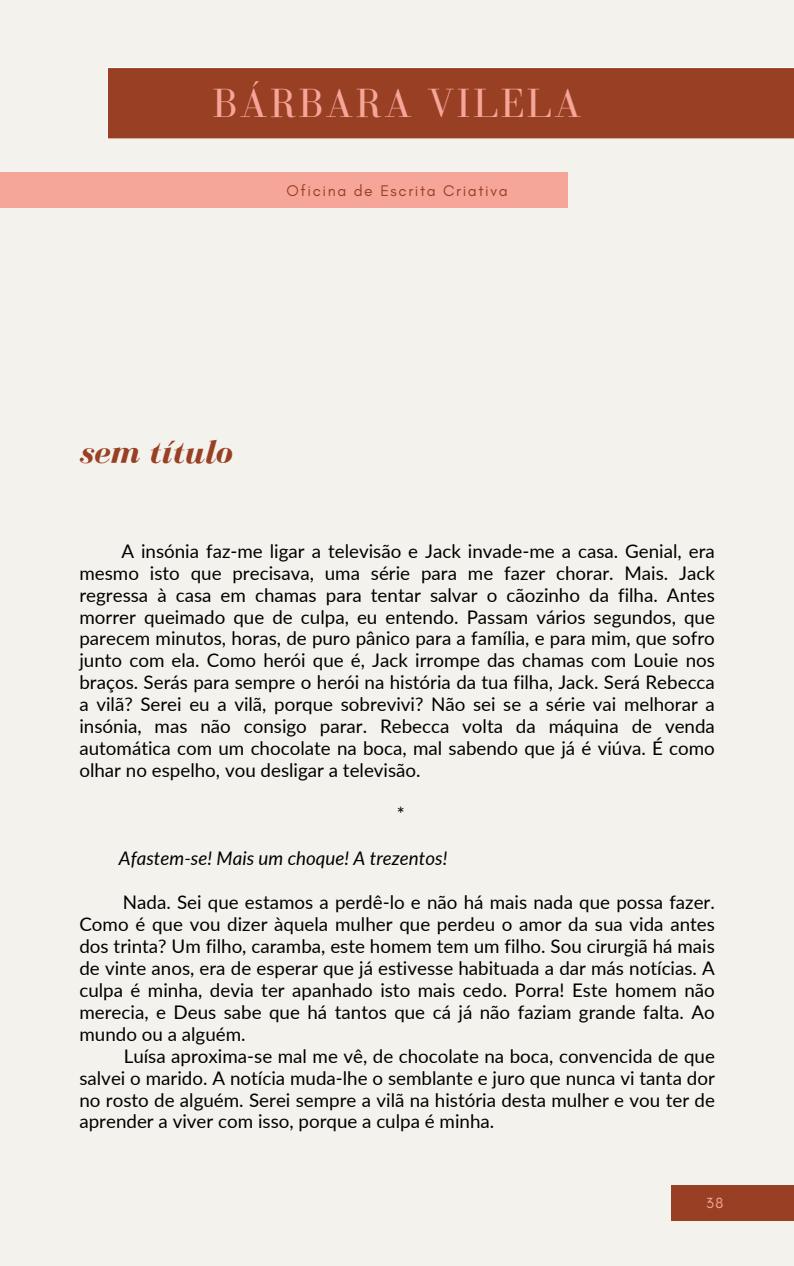
<style>
.page{position:relative;width:794px;height:1266px;background:#fff}
.page>*{position:absolute;margin:0;border:0;box-sizing:border-box;transform-origin:0 0}
.t1{font:42px "Bodoni FLF";letter-spacing:.05em;color:#f6a599}
.t2{font:italic 700 33.75px "Bodoni FLF";color:#994024}
.t3{font:18.75px/22px "Lato";color:#000;text-align:justify}
.t4{font:italic 18.75px "Lato";color:#000}
.t5{font:15.75px "Glacial Indifference";letter-spacing:.1em;color:#994024}
.t6{font:15px "Glacial Indifference";color:#f6a599}
</style>
<div class="page">
<div style="left:0;top:0;width:793px;height:1266px;background:#f4f2ec"></div>
<div style="left:107px;top:67px;width:686px;height:72px;background:#994024"></div>
<div style="left:0;top:173px;width:567px;height:35px;background:#f6a599"></div>
<div style="left:671px;top:1185px;width:122px;height:36px;background:#994024"></div>
<p class="t1" style="left:212px;top:81px;width:370px">BÁRBARA VILELA</p>
<p class="t5" style="left:286px;top:181px;width:222px">Oficina de Escrita Criativa</p>
<p class="t2" style="left:79px;top:434px;width:154px">sem título</p>
<p class="t3" style="left:79px;top:539px;width:636px;text-indent:42px">A insónia faz-me ligar a televisão e Jack invade-me a casa. Genial, era mesmo isto que precisava, uma série para me fazer chorar. Mais. Jack regressa à casa em chamas para tentar salvar o cãozinho da filha. Antes morrer queimado que de culpa, eu entendo. Passam vários segundos, que parecem minutos, horas, de puro pânico para a família, e para mim, que sofro junto com ela. Como herói que é, Jack irrompe das chamas com Louie nos braços. Serás para sempre o herói na história da tua filha, Jack. Será Rebecca a vilã? Serei eu a vilã, porque sobrevivi? Não sei se a série vai melhorar a insónia, mas não consigo parar. Rebecca volta da máquina de venda automática com um chocolate na boca, mal sabendo que já é viúva. É como olhar no espelho, vou desligar a televisão.</p>
<p class="t3" style="left:396px;top:803px;width:9px">*</p>
<p class="t4" style="left:119px;top:846px;width:330px">Afastem-se! Mais um choque! A trezentos!</p>
<p class="t3" style="left:79px;top:890px;width:636px;text-indent:43px">Nada. Sei que estamos a perdê-lo e não há mais nada que possa fazer.<br>Como é que vou dizer àquela mulher que perdeu o amor da sua vida antes dos trinta? Um filho, caramba, este homem tem um filho. Sou cirurgiã há mais de vinte anos, era de esperar que já estivesse habituada a dar más notícias. A culpa é minha, devia ter apanhado isto mais cedo. Porra! Este homem não merecia, e Deus sabe que há tantos que cá já não faziam grande falta. Ao mundo ou a alguém.</p>
<p class="t3" style="left:79px;top:1044px;width:636px;text-indent:44px">Luísa aproxima-se mal me vê, de chocolate na boca, convencida de que salvei o marido. A notícia muda-lhe o semblante e juro que nunca vi tanta dor no rosto de alguém. Serei sempre a vilã na história desta mulher e vou ter de aprender a viver com isso, porque a culpa é minha.</p>
<p class="t6" style="left:706px;top:1193px;width:19px">38</p>
</div>
